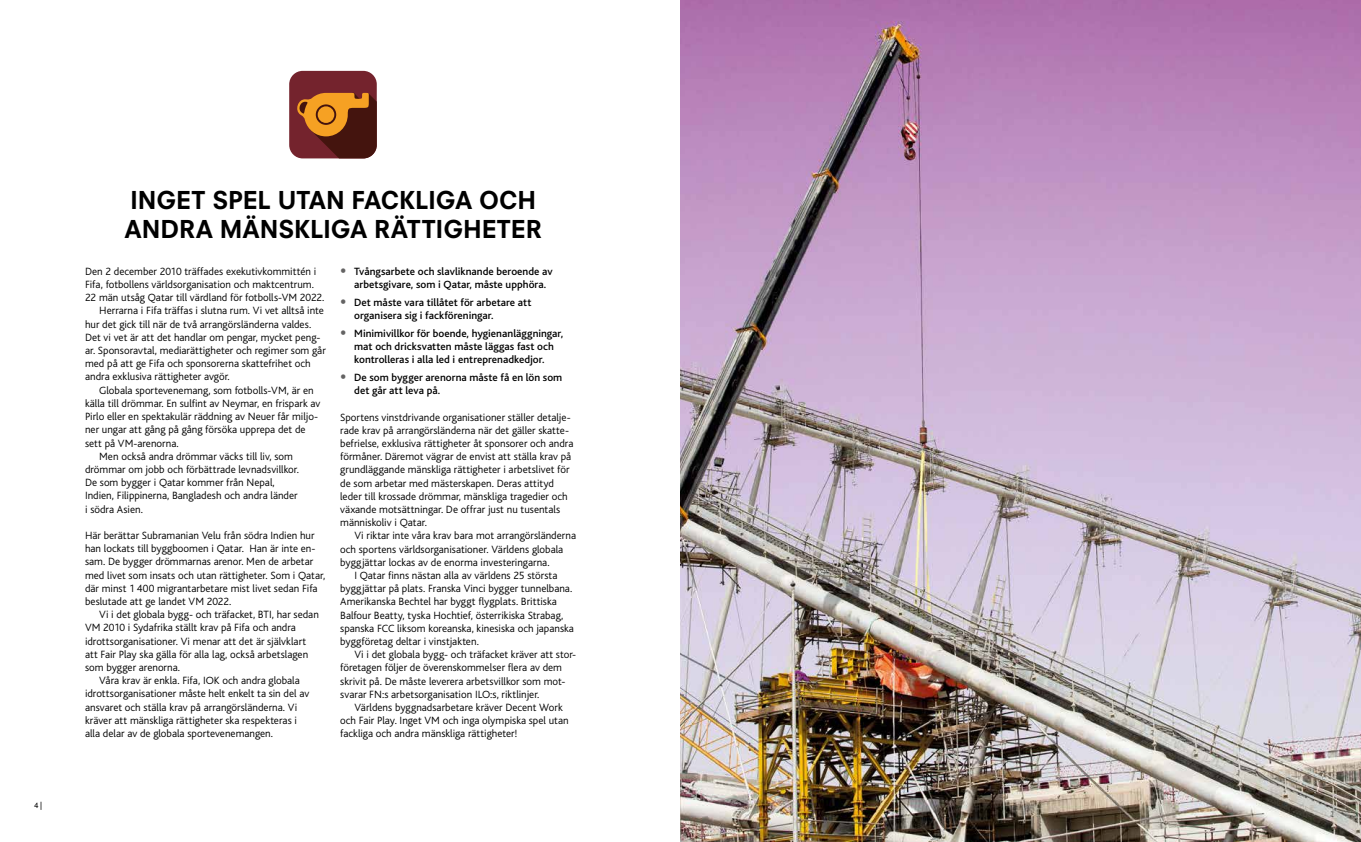
<style>
.page{position:relative;width:1361px;height:842px;background:#fff}
.page>*{position:absolute;margin:0;border:0;box-sizing:border-box;transform-origin:0 0}
.t1{font:800 24px/28.8px "Neuzeit S";letter-spacing:-.005em;color:#000}
.t2{font:300 11px/13.2px "Bliss";color:#000}
.t3{font:500 11px/13px "Bliss";letter-spacing:.005em;color:#000}
.t4{font:8px "Bliss";color:#000}
.s1{font-size:20px;color:#646363}
</style>
<div class="page">
<img style="left:680px;top:0;width:681px;height:842px">
<div style="left:289px;top:71px;width:88px;height:87px;background:#74232d;border-radius:13px"></div>
<svg style="left:294px;top:93px;width:83px;height:65px"></svg>
<p class="t4" style="left:34px;top:801px;width:10px">4 |</p>
<h1 class="t1" style="left:124px;top:186px;width:419px">INGET SPEL UTAN FACKLIGA OCH<br>ANDRA MÄNSKLIGA RÄTTIGHETER</h1>
<p class="t3" style="left:354px;top:265px;width:200px;text-indent:-14px"><span class="s1">•</span> Tvångsarbete och slavliknande beroende av arbetsgivare, som i Qatar, måste upphöra.</p>
<p class="t3" style="left:354px;top:296px;width:179px;text-indent:-14px"><span class="s1">•</span> Det måste vara tillåtet för arbetare att organisera sig i fackföreningar.</p>
<p class="t3" style="left:340px;top:327px;width:224px;text-align:center"><span class="s1">•</span> Minimivillkor för boende, hygienanläggningar, mat och dricksvatten måste läggas fast och kontrolleras i alla led i entreprenadkedjor.</p>
<p class="t3" style="left:354px;top:371px;width:210px;text-indent:-14px"><span class="s1">•</span> De som bygger arenorna måste få en lön som det går att leva på.</p>
<p class="t2" style="left:340px;top:411px;width:235px">Sportens vinstdrivande organisationer ställer detalje&shy;rade krav på arrangörsländerna när det gäller skatte&shy;befrielse, exklusiva rättigheter åt sponsorer och andra förmåner. Däremot vägrar de envist att ställa krav på grundläggande mänskliga rättigheter i arbetslivet för de som arbetar med mästerskapen. Deras attityd leder till krossade drömmar, mänskliga tragedier och växande motsättningar. De offrar just nu tusentals människoliv i Qatar.</p>
<p class="t2" style="left:354px;top:529px;width:223px">Vi riktar inte våra krav bara mot arrangörsländerna</p>
<p class="t2" style="left:340px;top:543px;width:225px">och sportens världsorganisationer. Världens globala</p>
<p class="t2" style="left:340px;top:556px;width:211px">byggjättar lockas av de enorma investeringarna.</p>
<p class="t2" style="left:354px;top:569px;width:204px">I Qatar finns nästan alla av världens 25 största</p>
<p class="t2" style="left:340px;top:582px;width:233px">byggjättar på plats. Franska Vinci bygger tunnelbana.</p>
<p class="t2" style="left:340px;top:595px;width:218px">Amerikanska Bechtel har byggt flygplats. Brittiska</p>
<p class="t2" style="left:340px;top:609px;width:225px">Balfour Beatty, tyska Hochtief, österrikiska Strabag,</p>
<p class="t2" style="left:340px;top:622px;width:235px">spanska FCC liksom koreanska, kinesiska och japanska</p>
<p class="t2" style="left:340px;top:635px;width:140px">byggföretag deltar i vinstjakten.</p>
<p class="t2" style="left:354px;top:648px;width:223px">Vi i det globala bygg- och träfacket kräver att stor-</p>
<p class="t2" style="left:340px;top:661px;width:223px">företagen följer de överenskommelser flera av dem</p>
<p class="t2" style="left:340px;top:675px;width:227px">skrivit på. De måste leverera arbetsvillkor som mot-</p>
<p class="t2" style="left:340px;top:688px;width:201px">svarar FN:s arbetsorganisation ILO:s, riktlinjer.</p>
<p class="t2" style="left:354px;top:701px;width:210px">Världens byggnadsarbetare kräver Decent Work</p>
<p class="t2" style="left:340px;top:714px;width:230px">och Fair Play. Inget VM och inga olympiska spel utan</p>
<p class="t2" style="left:340px;top:727px;width:179px">fackliga och andra mänskliga rättigheter!</p>
<p class="t2" style="left:85px;top:265px;width:233px">Den 2 december 2010 träffades exekutivkommittén i</p>
<p class="t2" style="left:85px;top:278px;width:230px">Fifa, fotbollens världsorganisation och maktcentrum.</p>
<p class="t2" style="left:85px;top:291px;width:241px">22 män utsåg Qatar till värdland för fotbolls-VM 2022.</p>
<p class="t2" style="left:99px;top:304px;width:226px">Herrarna i Fifa träffas i slutna rum. Vi vet alltså inte</p>
<p class="t2" style="left:85px;top:318px;width:228px">hur det gick till när de två arrangörsländerna valdes.</p>
<p class="t2" style="left:85px;top:331px;width:237px">Det vi vet är att det handlar om pengar, mycket peng-</p>
<p class="t2" style="left:85px;top:344px;width:242px">ar. Sponsoravtal, mediarättigheter och regimer som går</p>
<p class="t2" style="left:85px;top:357px;width:227px">med på att ge Fifa och sponsorerna skattefrihet och</p>
<p class="t2" style="left:85px;top:370px;width:146px">andra exklusiva rättigheter avgör.</p>
<p class="t2" style="left:99px;top:384px;width:216px">Globala sportevenemang, som fotbolls-VM, är en</p>
<p class="t2" style="left:85px;top:397px;width:237px">källa till drömmar. En sulfint av Neymar, en frispark av</p>
<p class="t2" style="left:85px;top:410px;width:235px">Pirlo eller en spektakulär räddning av Neuer får miljo-</p>
<p class="t2" style="left:85px;top:423px;width:222px">ner ungar att gång på gång försöka upprepa det de</p>
<p class="t2" style="left:85px;top:436px;width:95px">sett på VM-arenorna.</p>
<p class="t2" style="left:99px;top:450px;width:195px">Men också andra drömmar väcks till liv, som</p>
<p class="t2" style="left:85px;top:463px;width:215px">drömmar om jobb och förbättrade levnadsvillkor.</p>
<p class="t2" style="left:85px;top:476px;width:191px">De som bygger i Qatar kommer från Nepal,</p>
<p class="t2" style="left:85px;top:489px;width:214px">Indien, Filippinerna, Bangladesh och andra länder</p>
<p class="t2" style="left:85px;top:502px;width:59px">i södra Asien.</p>
<p class="t2" style="left:85px;top:529px;width:242px">Här berättar Subramanian Velu från södra Indien hur han lockats till byggboomen i Qatar. Han är inte en&shy;sam. De bygger drömmarnas arenor. Men de arbetar med livet som insats och utan rättigheter. Som i Qatar, där minst 1 400 migrantarbetare mist livet sedan Fifa beslutade att ge landet VM 2022.</p>
<p class="t2" style="left:99px;top:608px;width:221px">Vi i det globala bygg- och träfacket, BTI, har sedan</p>
<p class="t2" style="left:85px;top:621px;width:212px">VM 2010 i Sydafrika ställt krav på Fifa och andra</p>
<p class="t2" style="left:85px;top:634px;width:223px">idrottsorganisationer. Vi menar att det är självklart</p>
<p class="t2" style="left:85px;top:648px;width:225px">att Fair Play ska gälla för alla lag, också arbetslagen</p>
<p class="t2" style="left:85px;top:661px;width:97px">som bygger arenorna.</p>
<p class="t2" style="left:99px;top:674px;width:202px">Våra krav är enkla. Fifa, IOK och andra globala</p>
<p class="t2" style="left:85px;top:687px;width:226px">idrottsorganisationer måste helt enkelt ta sin del av</p>
<p class="t2" style="left:85px;top:700px;width:214px">ansvaret och ställa krav på arrangörsländerna. Vi</p>
<p class="t2" style="left:85px;top:714px;width:213px">kräver att mänskliga rättigheter ska respekteras i</p>
<p class="t2" style="left:85px;top:727px;width:189px">alla delar av de globala sportevenemangen.</p>
</div>
